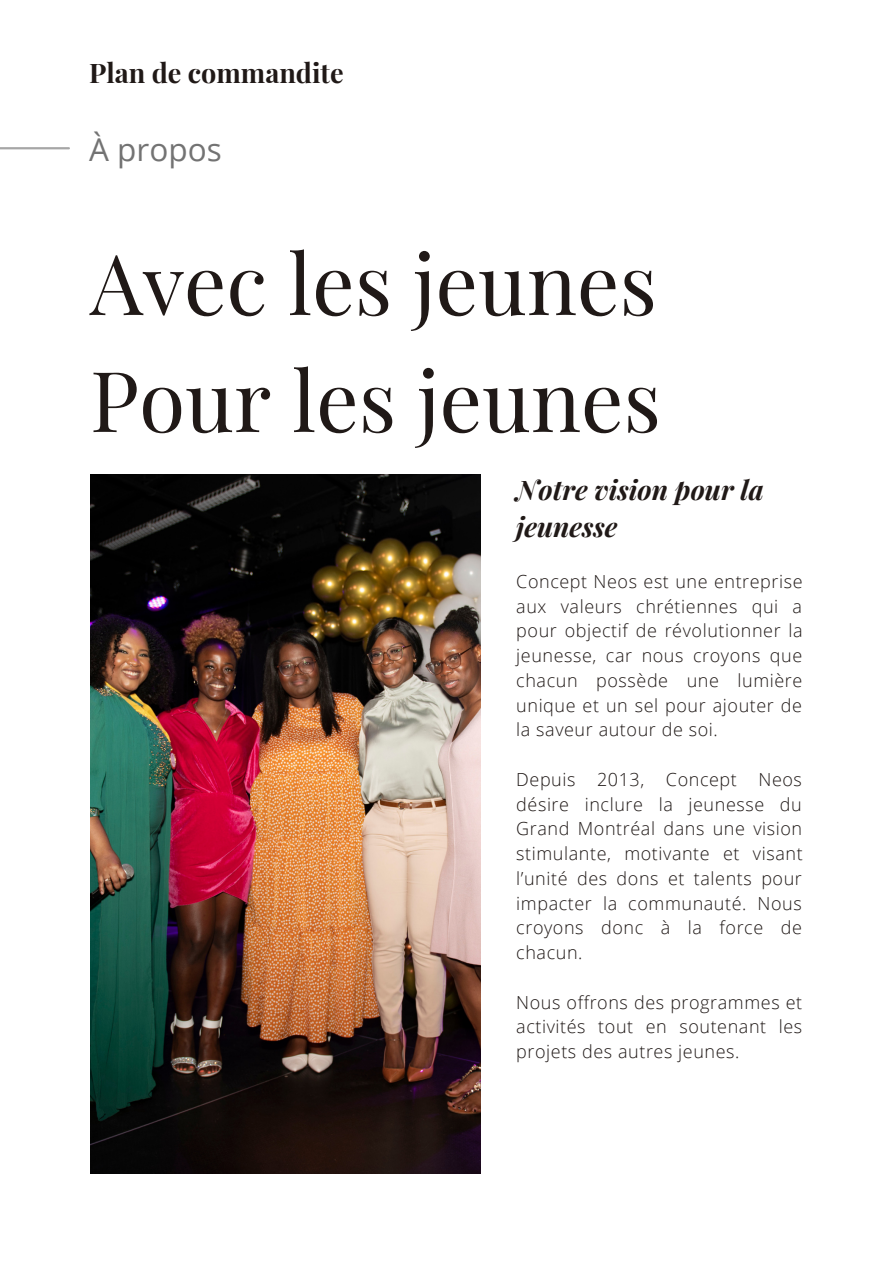
<style>
.page{position:relative;width:893px;height:1264px;background:#fff}
.page>*{position:absolute;margin:0;border:0;box-sizing:border-box;transform-origin:0 0}
.t1{font:83.85px "Playfair Display";color:#201917}
.t2{font:31.5px "Open Sans";color:#737373}
.t3{font:italic 700 27px/37px "Playfair Display";color:#201917}
.t4{font:700 27px "Playfair Display";color:#201917}
.t5{font:300 18px/24.8px "Open Sans";letter-spacing:.035em;color:#201917;text-align:justify}
</style>
<div class="page">
<img style="left:90px;top:475px;width:390px;height:698px">
<hr style="left:0;top:147px;width:69px;height:2px;background:#a6a6a6">
<p class="t4" style="left:89px;top:54px;width:256px">Plan de commandite</p>
<p class="t2" style="left:89px;top:127px;width:134px">À propos</p>
<p class="t1" style="left:90px;top:224px;width:568px">Avec les jeunes</p>
<p class="t1" style="left:90px;top:341px;width:572px">Pour les jeunes</p>
<p class="t3" style="left:516px;top:470px;width:249px">Notre vision pour la jeunesse</p>
<p class="t5" style="left:516px;top:568px;width:288px">Concept Neos est une entreprise aux valeurs chrétiennes qui a pour objectif de révolutionner la jeunesse, car nous croyons que chacun possède une lumière unique et un sel pour ajouter de la saveur autour de soi.</p>
<p class="t5" style="left:516px;top:766px;width:288px">Depuis 2013, Concept Neos désire inclure la jeunesse du Grand Montréal dans une vision stimulante, motivante et visant l’unité des dons et talents pour impacter la communauté. Nous croyons donc à la force de chacun.</p>
<p class="t5" style="left:516px;top:989px;width:287px">Nous offrons des programmes et activités tout en soutenant les projets des autres jeunes.</p>
</div>
